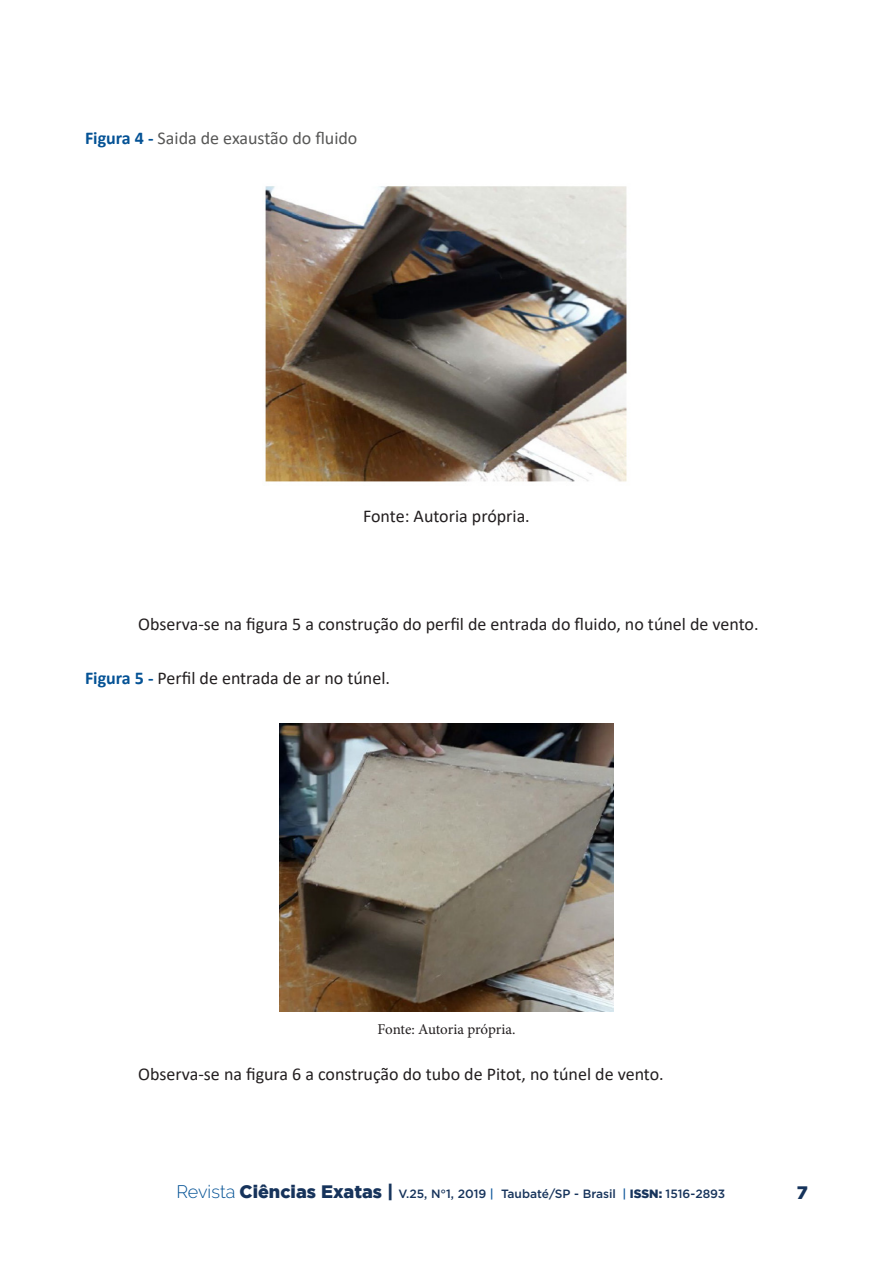
<style>
.page{position:relative;width:893px;height:1263px;background:#fff}
.page>*{position:absolute;margin:0;border:0;box-sizing:border-box;transform-origin:0 0}
.Texto{font:18px "Calibri";color:#231f20}
.Texto-2{font:18px "Calibri";color:#575756}
.t1{font:900 18px "Gotham";color:#16335b}
.t2{font:15px "Minion Pro";letter-spacing:-.01em;color:#231f20}
.t3{font:500 12px "Gotham";color:#16335b}
.s1{font-weight:700;color:#045295}
.s2{font-family:"Raleway";font-weight:300;font-size:18px;color:#045295}
.s3{font-weight:900;font-size:18px}
.s4{color:#10589b}
.s5{font-weight:900}
</style>
<div class="page">
<img style="left:265px;top:186px;width:362px;height:296px">
<img style="left:279px;top:723px;width:335px;height:289px">
<p class="Texto-2" style="left:85px;top:126px;width:274px"><span class="s1">Figura 4 -</span> Saida de exaustão do fluido</p>
<p class="Texto" style="left:363px;top:504px;width:168px">Fonte: Autoria própria.</p>
<p class="Texto" style="left:138px;top:612px;width:622px">Observa-se na figura 5 a construção do perfil de entrada do fluido, no túnel de vento.</p>
<p class="Texto" style="left:85px;top:666px;width:306px"><span class="s1">Figura 5 -</span> Perfil de entrada de ar no túnel.</p>
<p class="t2" style="left:378px;top:1019px;width:139px">Fonte: Autoria própria.</p>
<p class="Texto" style="left:138px;top:1062px;width:527px">Observa-se na figura 6 a construção do tubo de Pitot, no túnel de vento.</p>
<p class="t3" style="left:176px;top:1186px;width:550px"><span class="s2">Revista</span> <span class="s3">Ciências Exatas |</span> V.25, N°1, 2019 <span class="s4">|</span> Taubaté/SP - Brasil <span class="s4">|</span> <span class="s5">ISSN:</span> 1516-2893</p>
<p class="t1" style="left:797px;top:1182px;width:13px">7</p>
</div>
